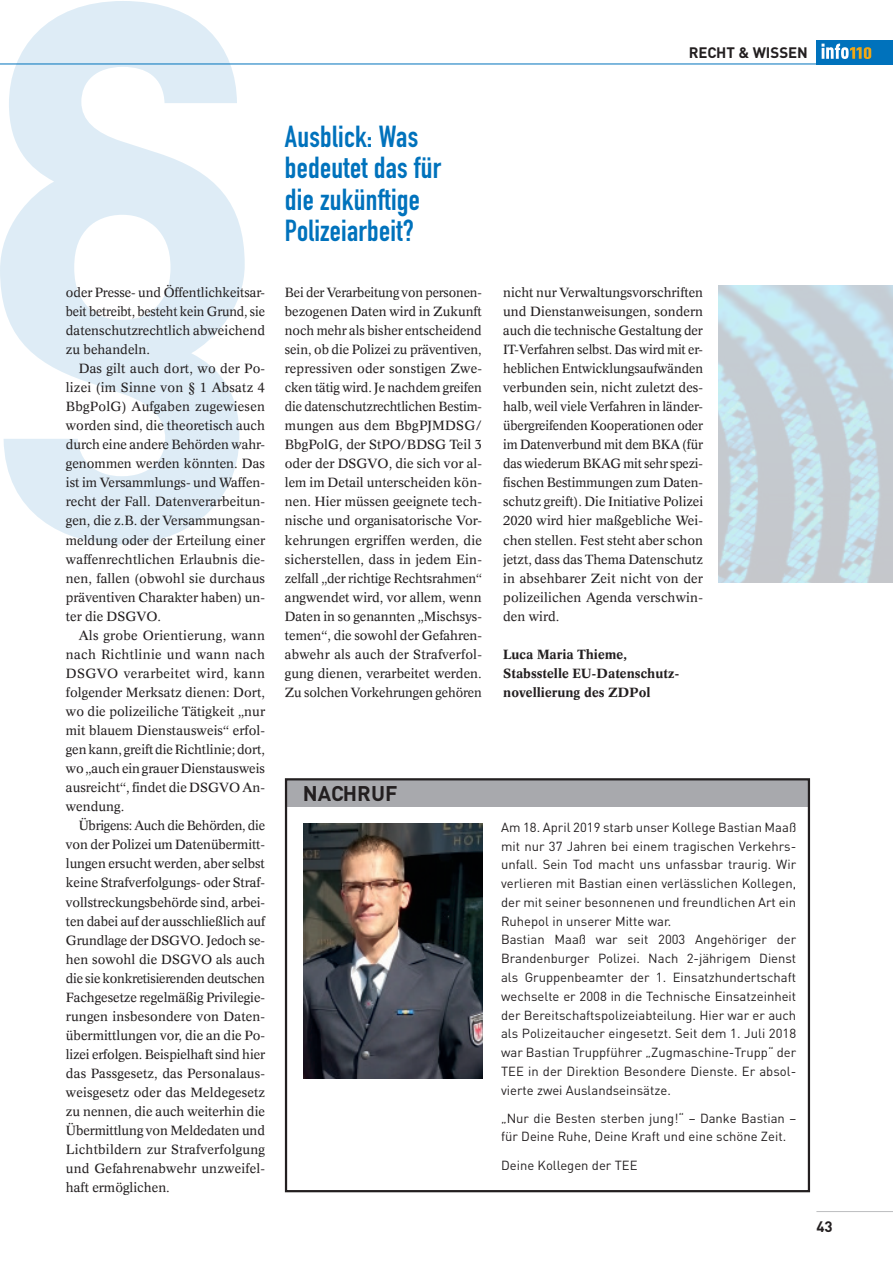
<style>
.page{position:relative;width:893px;height:1263px;background:#fff}
.page>*{position:absolute;margin:0;border:0;box-sizing:border-box;transform-origin:0 0}
.DIN_cond_bold_20{font:700 30px "DIN Condensed";letter-spacing:.01em;color:#0072bc}
._8_7_Concorde_reg_oh{font:700 21px "DIN";color:#231f20}
._42_Pagina_rechtsbün{font:700 15px "DIN";color:#231f20}
._8_7_Concorde_reg_oh-2{font:13.05px/19px "Concorde";color:#231f20;text-align:justify}
._8_7_Concorde_reg_bl{font:13.05px/19px "Concorde";color:#231f20;text-align:justify}
.t1{font:13.05px/18.8px "DIN";color:#231f20;text-align:justify}
._8_7_Concorde_bold_r{font:700 13.05px/19px "Concorde";color:#231f20}
</style>
<div class="page">
<hr style="left:0;top:64px;width:893px;height:1px;background:#0072bc">
<div style="left:816px;top:40px;width:77px;height:24px;background:#0072bc"></div>
<svg style="left:821px;top:44px;width:50px;height:15px"></svg>
<hr style="left:816px;top:1211px;width:77px;height:1px;background:#bcbdc0">
<svg style="left:0;top:1px;width:245px;height:543px;fill:#deecf6"></svg>
<div style="left:286px;top:779px;width:523px;height:28px;background:#a8a9ad"></div>
<div style="left:285px;top:778px;width:525px;height:414px;border:2px solid #231f20"></div>
<img style="left:304px;top:823px;width:178px;height:256px">
<p class="_42_Pagina_rechtsbün" style="left:689px;top:43px;width:121px">RECHT &amp; WISSEN</p>
<p class="_8_7_Concorde_reg_oh-2" style="left:66px;top:282px;width:201px">oder Presse- und Öffentlichkeitsar&shy;beit betreibt, besteht kein Grund, sie datenschutzrechtlich abweichend zu behandeln.</p>
<p class="_8_7_Concorde_reg_bl" style="left:66px;top:359px;width:201px;text-indent:13px">Das gilt auch dort, wo der Po&shy;lizei (im Sinne von § 1 Absatz 4<br>BbgPolG) Aufgaben zugewiesen worden sind, die theoretisch auch durch eine andere Behörden wahr&shy;genommen werden könnten. Das ist im Versammlungs- und Waffen&shy;recht der Fall. Datenverarbeitun&shy;gen, die z.B. der Versammungsan&shy;meldung oder der Erteilung einer waffenrechtlichen Erlaubnis die&shy;nen, fallen (obwohl sie durchaus präventiven Charakter haben) un&shy;ter die DSGVO.</p>
<p class="_8_7_Concorde_reg_bl" style="left:66px;top:625px;width:201px;text-indent:13px">Als grobe Orientierung, wann nach Richtlinie und wann nach DSGVO verarbeitet wird, kann folgender Merksatz dienen: Dort, wo die polizeiliche Tätigkeit „nur mit blauem Dienstausweis“ erfol&shy;gen kann, greift die Richtlinie; dort, wo „auch ein grauer Dienstausweis ausreicht“, findet die DSGVO An&shy;wendung.</p>
<p class="_8_7_Concorde_reg_bl" style="left:66px;top:816px;width:201px;text-indent:13px">Übrigens: Auch die Behörden, die von der Polizei um Datenübermitt&shy;lungen ersucht werden, aber selbst keine Strafverfolgungs- oder Straf&shy;vollstreckungsbehörde sind, arbei&shy;ten dabei auf der ausschließlich auf Grundlage der DSGVO. Jedoch se&shy;hen sowohl die DSGVO als auch die sie konkretisierenden deutschen Fachgesetze regelmäßig Privilegie&shy;rungen insbesondere von Daten&shy;übermittlungen vor, die an die Po&shy;lizei erfolgen. Beispielhaft sind hier das Passgesetz, das Personalaus&shy;weisgesetz oder das Meldegesetz zu nennen, die auch weiterhin die Übermittlung von Meldedaten und Lichtbildern zur Strafverfolgung und Gefahrenabwehr unzweifel&shy;haft ermöglichen.</p>
<p class="DIN_cond_bold_20" style="left:285px;top:116px;width:135px">Ausblick: Was</p>
<p class="DIN_cond_bold_20" style="left:285px;top:148px;width:158px">bedeutet das für</p>
<p class="DIN_cond_bold_20" style="left:285px;top:179px;width:137px">die zukünftige</p>
<p class="DIN_cond_bold_20" style="left:285px;top:211px;width:130px">Polizeiarbeit?</p>
<p class="_8_7_Concorde_reg_oh-2" style="left:285px;top:282px;width:199px">Bei der Verarbeitung von personen&shy;bezogenen Daten wird in Zukunft noch mehr als bisher entscheidend sein, ob die Polizei zu präventiven, repressiven oder sonstigen Zwe&shy;cken tätig wird. Je nachdem greifen die datenschutzrechtlichen Bestim&shy;mungen aus dem BbgPJMDSG/ BbgPolG, der StPO/BDSG Teil 3 oder der DSGVO, die sich vor al&shy;lem im Detail unterscheiden kön&shy;nen. Hier müssen geeignete tech&shy;nische und organisatorische Vor&shy;kehrungen ergriffen werden, die sicherstellen, dass in jedem Ein&shy;zelfall „der richtige Rechtsrahmen“ angwendet wird, vor allem, wenn Daten in so genannten „Mischsys&shy;temen“, die sowohl der Gefahren&shy;abwehr als auch der Strafverfol&shy;gung dienen, verarbeitet werden.<br>Zu solchen Vorkehrungen gehören</p>
<p class="_8_7_Concorde_reg_oh" style="left:303px;top:780px;width:96px">NACHRUF</p>
<p class="_8_7_Concorde_reg_oh-2" style="left:503px;top:282px;width:201px">nicht nur Verwaltungsvorschriften und Dienstanweisungen, sondern auch die technische Gestaltung der IT-Verfahren selbst. Das wird mit er&shy;heblichen Entwicklungsaufwänden verbunden sein, nicht zuletzt des&shy;halb, weil viele Verfahren in länder&shy;übergreifenden Kooperationen oder im Datenverbund mit dem BKA (für das wiederum BKAG mit sehr spezi&shy;fischen Bestimmungen zum Daten&shy;schutz greift). Die Initiative Polizei 2020 wird hier maßgebliche Wei&shy;chen stellen. Fest steht aber schon jetzt, dass das Thema Datenschutz in absehbarer Zeit nicht von der polizeilichen Agenda verschwin&shy;den wird.</p>
<p class="_8_7_Concorde_bold_r" style="left:503px;top:644px;width:125px">Luca Maria Thieme,</p>
<p class="_8_7_Concorde_bold_r" style="left:503px;top:664px;width:176px">Stabsstelle EU-Datenschutz&shy;novellierung des ZDPol</p>
<p class="t1" style="left:501px;top:818px;width:297px">Am 18. April 2019 starb unser Kollege Bastian Maaß mit nur 37 Jahren bei einem tragischen Verkehrs&shy;unfall. Sein Tod macht uns unfassbar traurig. Wir verlieren mit Bastian einen verlässlichen Kollegen, der mit seiner besonnenen und freundlichen Art ein Ruhepol in unserer Mitte war.</p>
<p class="t1" style="left:501px;top:930px;width:297px">Bastian Maaß war seit 2003 Angehöriger der Brandenburger Polizei. Nach 2-jährigem Dienst als Gruppenbeamter der 1. Einsatzhundertschaft wechselte er 2008 in die Technische Einsatzeinheit der Bereitschaftspolizeiabteilung. Hier war er auch als Polizeitaucher eingesetzt. Seit dem 1. Juli 2018 war Bastian Truppführer „Zugmaschine-Trupp“ der TEE in der Direktion Besondere Dienste. Er absol&shy;vierte zwei Auslandseinsätze.</p>
<p class="t1" style="left:501px;top:1108px;width:297px">„Nur die Besten sterben jung!“ – Danke Bastian – für Deine Ruhe, Deine Kraft und eine schöne Zeit.</p>
<p class="t1" style="left:501px;top:1155px;width:138px">Deine Kollegen der TEE</p>
<p class="_42_Pagina_rechtsbün" style="left:816px;top:1217px;width:18px">43</p>
</div>
